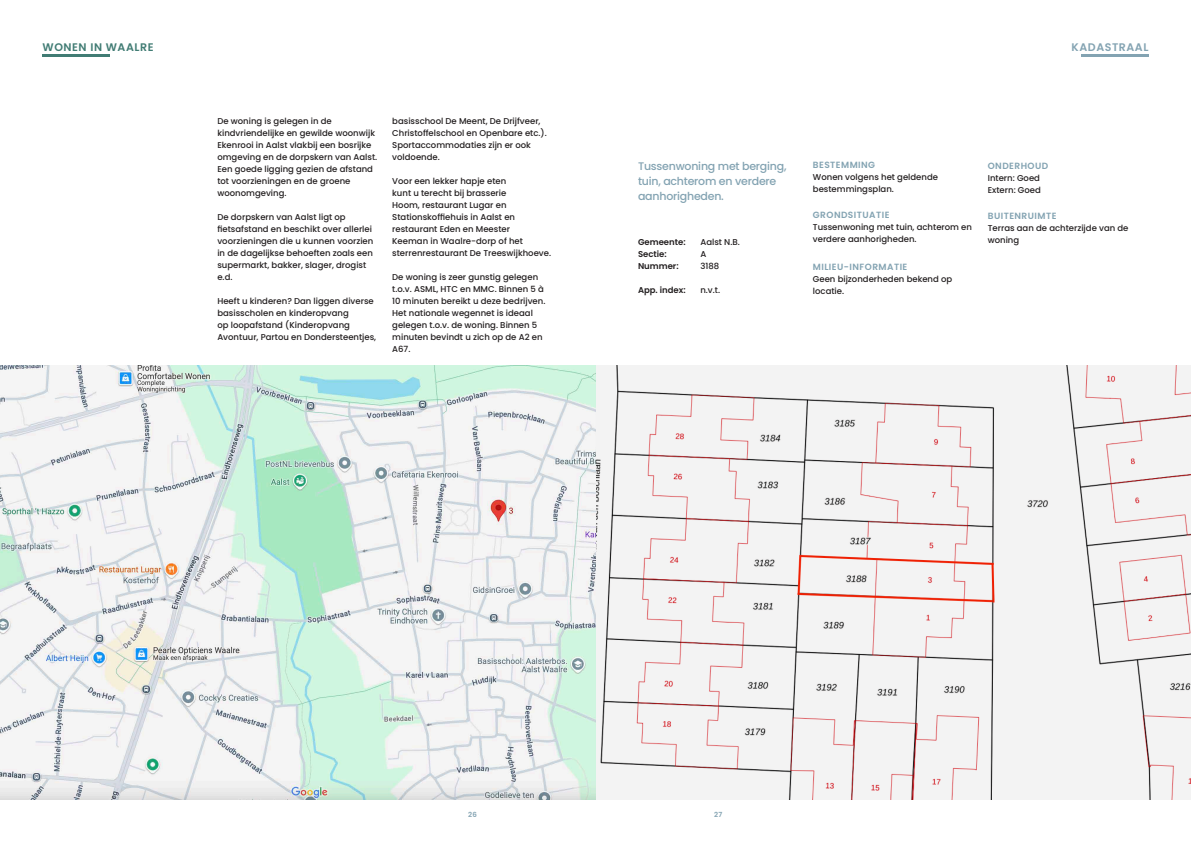
<style>
.page{position:relative;width:1191px;height:842px;background:#fff}
.page>*{position:absolute;margin:0;border:0;box-sizing:border-box;transform-origin:0 0}
.t1{font:500 11px/15px "Poppins";letter-spacing:-.02em;color:#83a3b2}
.t2{font:600 11px "Poppins";letter-spacing:.05em;color:#417c74}
.t3{font:600 11px "Poppins";letter-spacing:.05em;color:#83a3b2}
.t4{font:600 9px "Poppins";letter-spacing:.05em;color:#83a3b2}
.t5{font:500 8.5px/12px "Poppins";color:#231f20}
.t6{font:600 8.5px "Poppins";color:#231f20}
.t7{font:600 7px "Poppins";color:#83a3b2}
</style>
<div class="page">
<hr style="left:1080px;top:55px;width:68px;height:2px;background:#83a3b2">
<img style="left:0;top:365px;width:1191px;height:434px">
<hr style="left:43px;top:55px;width:67px;height:2px;background:#417c74">
<p class="t2" style="left:43px;top:40px;width:112px">WONEN IN WAALRE</p>
<p class="t5" style="left:217px;top:115px;width:161px">De woning is gelegen in de kindvriendelijke en gewilde woonwijk<br>Ekenrooi in Aalst vlakbij een bosrijke omgeving en de dorpskern van Aalst.<br>Een goede ligging gezien de afstand tot voorzieningen en de groene woonomgeving.</p>
<p class="t5" style="left:217px;top:211px;width:157px">De dorpskern van Aalst ligt op fietsafstand en beschikt over allerlei voorzieningen die u kunnen voorzien in de dagelijkse behoeften zoals een supermarkt, bakker, slager, drogist e.d.</p>
<p class="t5" style="left:217px;top:295px;width:160px">Heeft u kinderen? Dan liggen diverse basisscholen en kinderopvang<br>op loopafstand (Kinderopvang Avontuur, Partou en Dondersteentjes,</p>
<p class="t5" style="left:392px;top:115px;width:156px">basisschool De Meent, De Drijfveer,<br>Christoffelschool en Openbare etc.).<br>Sportaccommodaties zijn er ook voldoende.</p>
<p class="t5" style="left:392px;top:175px;width:160px">Voor een lekker hapje eten<br>kunt u terecht bij brasserie<br>Hoom, restaurant Lugar en<br>Stationskoffiehuis in Aalst en restaurant Eden en Meester<br>Keeman in Waalre-dorp of het sterrenrestaurant De Treeswijkhoeve.</p>
<p class="t5" style="left:392px;top:271px;width:155px">De woning is zeer gunstig gelegen t.o.v. ASML, HTC en MMC. Binnen 5 à<br>10 minuten bereikt u deze bedrijven.</p>
<p class="t5" style="left:392px;top:307px;width:152px">Het nationale wegennet is ideaal gelegen t.o.v. de woning. Binnen 5 minuten bevindt u zich op de A2 en<br>A67.</p>
<p class="t3" style="left:1071px;top:40px;width:78px">KADASTRAAL</p>
<p class="t1" style="left:638px;top:159px;width:150px">Tussenwoning met berging, tuin, achterom en verdere aanhorigheden.</p>
<p class="t6" style="left:638px;top:237px;width:49px">Gemeente:</p>
<p class="t6" style="left:638px;top:249px;width:30px">Sectie:</p>
<p class="t6" style="left:638px;top:261px;width:42px">Nummer:</p>
<p class="t6" style="left:638px;top:285px;width:49px">App. index:</p>
<p class="t5" style="left:700px;top:236px;width:41px">Aalst N.B.</p>
<p class="t5" style="left:700px;top:248px;width:7px">A</p>
<p class="t5" style="left:700px;top:260px;width:20px">3188</p>
<p class="t5" style="left:700px;top:284px;width:21px">n.v.t.</p>
<p class="t4" style="left:813px;top:160px;width:64px">BESTEMMING</p>
<p class="t5" style="left:813px;top:171px;width:127px">Wonen volgens het geldende</p>
<p class="t5" style="left:813px;top:183px;width:83px">bestemmingsplan.</p>
<p class="t4" style="left:813px;top:210px;width:78px">GRONDSITUATIE</p>
<p class="t5" style="left:813px;top:221px;width:161px">Tussenwoning met tuin, achterom en verdere aanhorigheden.</p>
<p class="t4" style="left:813px;top:262px;width:96px">MILIEU-INFORMATIE</p>
<p class="t5" style="left:813px;top:273px;width:141px">Geen bijzonderheden bekend op locatie.</p>
<p class="t4" style="left:987px;top:161px;width:62px">ONDERHOUD</p>
<p class="t5" style="left:987px;top:172px;width:54px">Intern: Goed</p>
<p class="t5" style="left:987px;top:184px;width:55px">Extern: Goed</p>
<p class="t4" style="left:987px;top:211px;width:70px">BUITENRUIMTE</p>
<p class="t5" style="left:987px;top:222px;width:142px">Terras aan de achterzijde van de woning</p>
<p class="t7" style="left:468px;top:810px;width:10px">26</p>
<p class="t7" style="left:714px;top:810px;width:10px">27</p>
</div>
